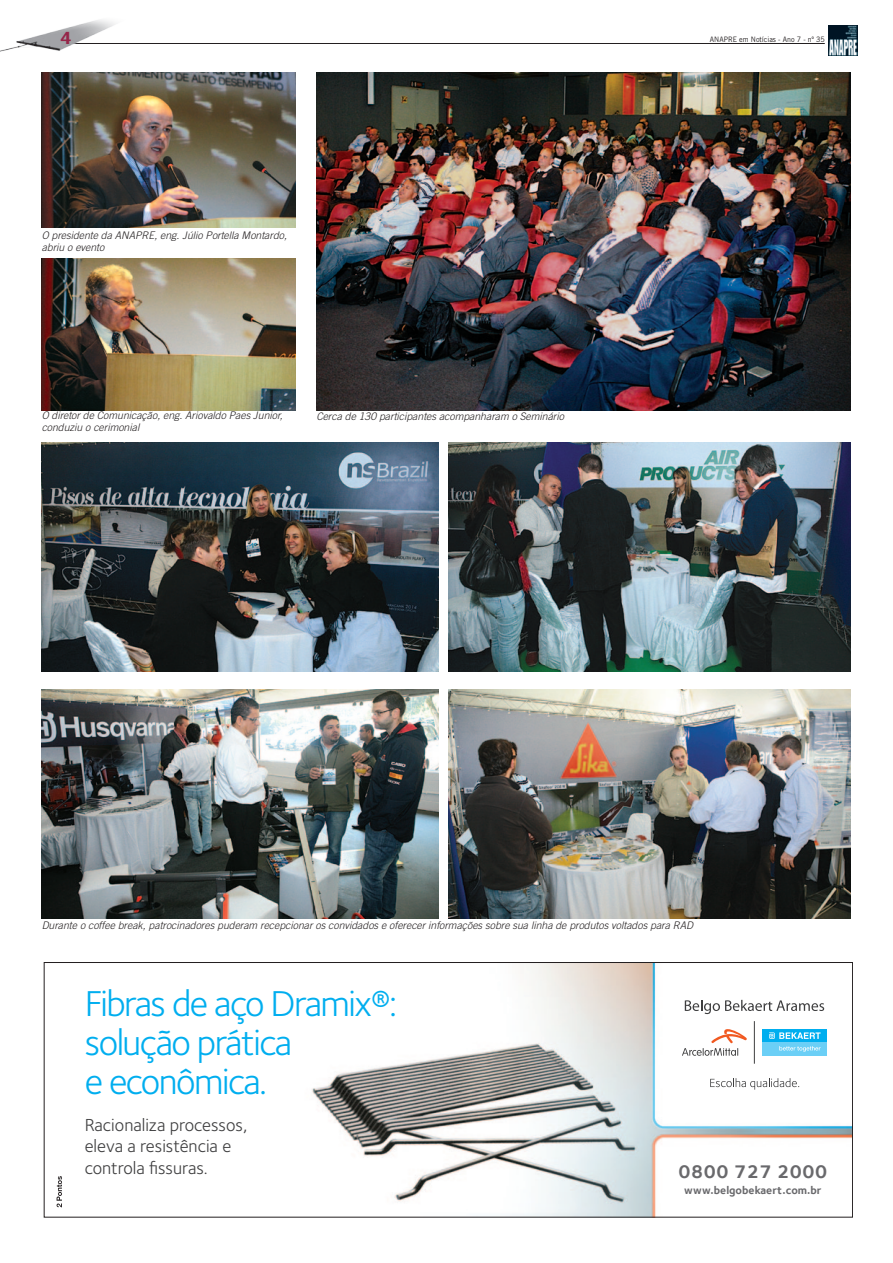
<style>
.page{position:relative;width:893px;height:1263px;background:#fff}
.page>*{position:absolute;margin:0;border:0;box-sizing:border-box;transform-origin:0 0}
.t1{font:37.2px/39px "Foundry Sterling";letter-spacing:-.04em;color:#00aeef}
.t2{font:700 18.75px "Foundry Sterling";letter-spacing:.03em;color:#69696c}
.t3{font:18px/21.6px "Foundry Sterling";color:#3e3e3f}
.t4{font:16.8px "Trade Gothic Bold Cond Twenty";color:#952649;scale:1.5 1}
.t5{font:700 11.25px "Foundry Sterling";color:#69696c}
.t6{font:italic 300 10.5px/12px "Trade Gothic";color:#231f20}
.t7{font:7.5px "Trade Gothic";color:#231f20;scale:.95 1}
</style>
<div class="page">
<hr style="left:68px;top:43px;width:757px;height:1px;background:#231f20">
<img style="left:0;top:20px;width:115px;height:32px">
<img style="left:828px;top:26px;width:30px;height:29px">
<img style="left:316px;top:72px;width:534px;height:339px">
<img style="left:42px;top:72px;width:253px;height:155px">
<img style="left:42px;top:258px;width:253px;height:152px">
<img style="left:42px;top:442px;width:396px;height:229px">
<img style="left:42px;top:690px;width:396px;height:229px">
<img style="left:449px;top:442px;width:401px;height:229px">
<img style="left:449px;top:690px;width:401px;height:229px">
<img style="left:86px;top:964px;width:767px;height:254px">
<div style="left:44px;top:962px;width:809px;height:255px;border:1px solid #231f20"></div>
<svg style="left:57px;top:1176px;width:5px;height:31px"></svg>
<svg style="left:682px;top:1029px;width:65px;height:27px"></svg>
<hr style="left:754px;top:1021px;width:1px;height:43px;background:#3e3e3f">
<div style="left:762px;top:1029px;width:65px;height:13px;background:#00aeef"></div>
<div style="left:762px;top:1042px;width:65px;height:14px;background:#6bcff6"></div>
<svg style="left:769px;top:1032px;width:52px;height:7px"></svg>
<svg style="left:779px;top:1046px;width:42px;height:6px"></svg>
<svg style="left:685px;top:1000px;width:139px;height:14px"></svg>
<svg style="left:710px;top:1078px;width:89px;height:12px"></svg>
<h3 class="t4" style="left:61px;top:28px;width:9px">4</h3>
<p class="t7" style="left:710px;top:35px;width:122px">ANAPRE em Notícias - Ano 7 - nº 35</p>
<p class="t6" style="left:42px;top:229px;width:247px">O presidente da ANAPRE, eng. Júlio Portella Montardo, abriu o evento</p>
<p class="t6" style="left:42px;top:409px;width:243px">O diretor de Comunicação, eng. Ariovaldo Paes Junior, conduziu o cerimonial</p>
<p class="t6" style="left:316px;top:410px;width:249px">Cerca de 130 participantes acompanharam o Seminário</p>
<p class="t6" style="left:42px;top:919px;width:653px">Durante o coffee break, patrocinadores puderam recepcionar os convidados e oferecer informações sobre sua linha de produtos voltados para RAD</p>
<h1 class="t1" style="left:85px;top:983px;width:314px">Fibras de aço Dramix®: solução prática<br>e econômica.</h1>
<h3 class="t3" style="left:85px;top:1113px;width:164px">Racionaliza processos, eleva a resistência e controla fissuras.</h3>
<h2 class="t2" style="left:679px;top:1160px;width:150px">0800 727 2000</h2>
<p class="t5" style="left:684px;top:1184px;width:139px">www.belgobekaert.com.br</p>
</div>
